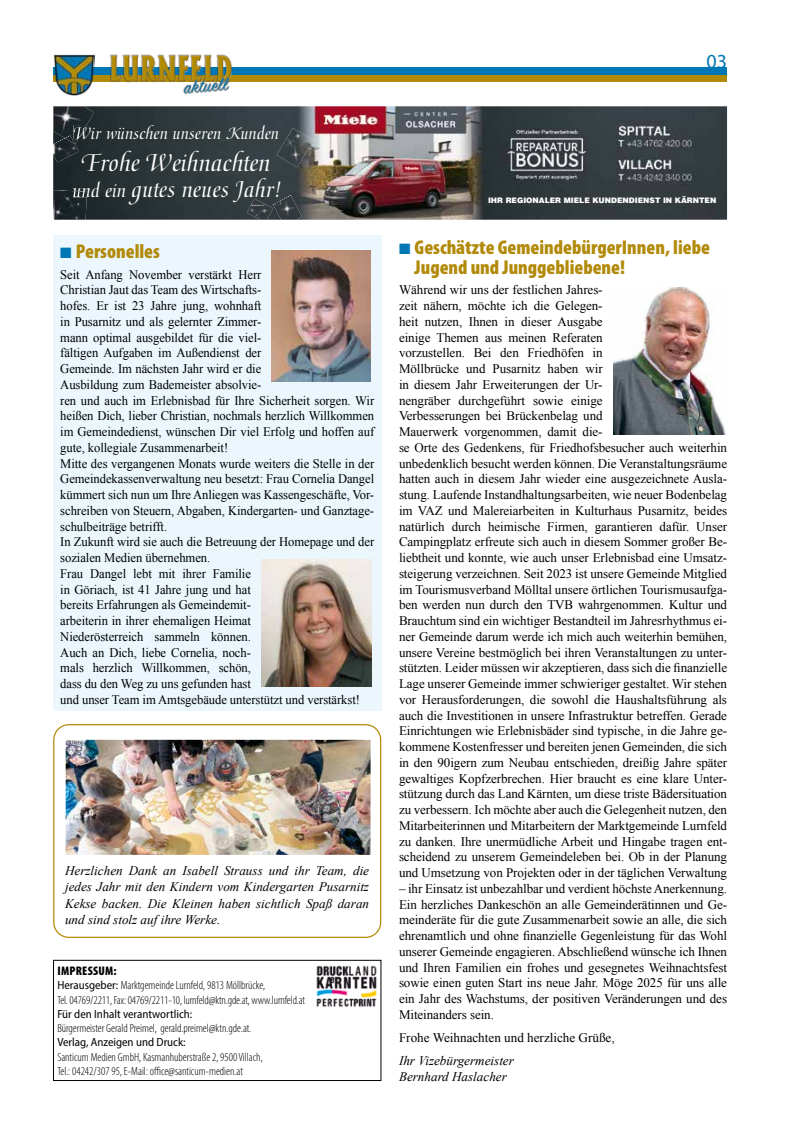
<style>
.page{position:relative;width:798px;height:1134px;background:#fff}
.page>*{position:absolute;margin:0;border:0;box-sizing:border-box;transform-origin:0 0}
.t1{font:26.88px "Medici Script";color:#fff}
.t2{font:25px "Medici Script";color:#fff}
.t3{font:900 condensed 20px/19.2px "Myriad Pro";color:#b28a09}
.t4{font:20px "Myriad Pro";color:#0077b5}
.t5{font:18.38px "Medici Script";color:#fff}
.t6{font:13.12px/15.8px "Times New Roman";letter-spacing:-.005em;color:#000}
.t7{font:13.12px/15.8px "Times New Roman";letter-spacing:-.005em;color:#000;scale:.96 1}
.t8{font:italic 13.12px/16.2px "Times New Roman";color:#000}
.t9{font:900 condensed 12.5px "Myriad Pro";letter-spacing:.02em;color:#000}
.t10{font:300 condensed 11.88px/14.2px "Myriad Pro";color:#000}
.t11{font:semi-condensed 11.88px "Myriad Pro";color:#000}
.t12{font:900 7.62px "Helvetica";color:#fff}
.s1{font-size:20.88px}
.s2{color:#0077b5}
.s3{font-weight:400;font-stretch:semi-condensed}
</style>
<div class="page">
<div style="left:53px;top:75px;width:673px;height:7px;background:#b28a09"></div>
<div style="left:53px;top:68px;width:673px;height:7px;background:#0077b5"></div>
<img style="left:53px;top:54px;width:42px;height:41px">
<img style="left:109px;top:54px;width:124px;height:41px">
<img style="left:53px;top:106px;width:673px;height:114px">
<img style="left:53px;top:106px;width:41px;height:38px">
<img style="left:74px;top:125px;width:13px;height:14px">
<img style="left:276px;top:128px;width:37px;height:39px">
<img style="left:273px;top:195px;width:29px;height:25px">
<svg style="left:273px;top:201px;width:7px;height:4px"></svg>
<img style="left:53px;top:138px;width:26px;height:24px">
<svg style="left:65px;top:135px;width:10px;height:9px"></svg>
<img style="left:247px;top:205px;width:26px;height:15px">
<img style="left:251px;top:199px;width:15px;height:6px">
<img style="left:53px;top:190px;width:34px;height:30px">
<img style="left:73px;top:191px;width:14px;height:6px">
<div style="left:53px;top:960px;width:328px;height:121px;border:1px solid #000"></div>
<img style="left:316px;top:965px;width:61px;height:43px">
<div style="left:53px;top:236px;width:328px;height:475px;background:#ebf7fd"></div>
<img style="left:613px;top:288px;width:113px;height:147px">
<img style="left:261px;top:560px;width:110px;height:127px">
<div style="left:53px;top:724px;width:328px;height:214px;border:1px solid #b28a09;border-radius:15px"></div>
<img style="left:66px;top:740px;width:303px;height:114px">
<div style="left:59px;top:733px;width:317px;height:128px;border:6px solid #fff"></div>
<img style="left:272px;top:251px;width:99px;height:130px">
<h3 class="t5" style="left:74px;top:123px;width:207px">Wir wünschen unseren Kunden</h3>
<h1 class="t1" style="left:82px;top:147px;width:190px">Frohe Weihnachten</h1>
<h2 class="t2" style="left:72px;top:175px;width:210px"><span class="s1">und ein</span> gutes neues Jahr!</h2>
<h3 class="t3" style="left:60px;top:241px;width:101px"><span class="s2">■</span> Personelles</h3>
<p class="t7" style="left:60px;top:266px;width:328px">Seit Anfang November verstärkt Herr<br>Christian Jaut das Team des Wirtschafts-<br>hofes. Er ist 23 Jahre jung, wohnhaft<br>in Pusarnitz und als gelernter Zimmer-<br>mann optimal ausgebildet für die viel-<br>fältigen Aufgaben im Außendienst der<br>Gemeinde. Im nächsten Jahr wird er die<br>Ausbildung zum Bademeister absolvie-<br>ren und auch im Erlebnisbad für Ihre Sicherheit sorgen. Wir heißen Dich, lieber Christian, nochmals herzlich Willkommen im Gemeindedienst, wünschen Dir viel Erfolg und hoffen auf gute, kollegiale Zusammenarbeit!<br>Mitte des vergangenen Monats wurde weiters die Stelle in der Gemeindekassenverwaltung neu besetzt: Frau Cornelia Dangel kümmert sich nun um Ihre Anliegen was Kassengeschäfte, Vor&shy;schreiben von Steuern, Abgaben, Kindergarten- und Ganztage&shy;schulbeiträge betrifft.<br>In Zukunft wird sie auch die Betreuung der Homepage und der sozialen Medien übernehmen.<br>Frau Dangel lebt mit ihrer Familie<br>in Göriach, ist 41 Jahre jung und hat<br>bereits Erfahrungen als Gemeindemit-<br>arbeiterin in ihrer ehemaligen Heimat<br>Niederösterreich sammeln können.<br>Auch an Dich, liebe Cornelia, noch-<br>mals herzlich Willkommen, schön,<br>dass du den Weg zu uns gefunden hast<br>und unser Team im Amtsgebäude unterstützt und verstärkst!</p>
<p class="t8" style="left:65px;top:862px;width:305px;text-align:justify">Herzlichen Dank an Isabell Strauss und ihr Team, die jedes Jahr mit den Kindern vom Kindergarten Pusarnitz Kekse backen. Die Kleinen haben sichtlich Spaß daran und sind stolz auf ihre Werke.</p>
<p class="t9" style="left:57px;top:963px;width:61px">IMPRESSUM:</p>
<p class="t10" style="left:57px;top:978px;width:249px"><span class="s3">Herausgeber:</span> Marktgemeinde Lurnfeld, 9813 Möllbrücke,<br>Tel. 04769/2211, Fax: 04769/2211-10, lurnfeld@ktn.gde.at, www.lurnfeld.at</p>
<p class="t11" style="left:57px;top:1007px;width:136px">Für den Inhalt verantwortlich:</p>
<p class="t10" style="left:57px;top:1021px;width:195px">Bürgermeister Gerald Preimel, gerald.preimel@ktn.gde.at.</p>
<p class="t11" style="left:57px;top:1035px;width:130px">Verlag, Anzeigen und Druck:</p>
<p class="t10" style="left:57px;top:1049px;width:207px">Santicum Medien GmbH, Kasmanhuberstraße 2, 9500 Villach,<br>Tel.: 04242/307 95, E-Mail: office@santicum-medien.at</p>
<h3 class="t4" style="left:706px;top:49px;width:22px">03</h3>
<p class="t12" style="left:488px;top:196px;width:230px">IHR REGIONALER MIELE KUNDENDIENST IN KÄRNTEN</p>
<h3 class="t3" style="left:414px;top:237px;width:297px;text-indent:-16px"><span class="s2">■</span> Geschätzte GemeindebürgerInnen, liebe<br>Jugend und Junggebliebene!</h3>
<p class="t6" style="left:399px;top:282px;width:329px">Während wir uns der festlichen Jahres-<br>zeit nähern, möchte ich die Gelegen-<br>heit nutzen, Ihnen in dieser Ausgabe<br>einige Themen aus meinen Referaten<br>vorzustellen. Bei den Friedhöfen in<br>Möllbrücke und Pusarnitz haben wir<br>in diesem Jahr Erweiterungen der Ur-<br>nengräber durchgeführt sowie einige<br>Verbesserungen bei Brückenbelag und<br>Mauerwerk vorgenommen, damit die-<br>se Orte des Gedenkens, für Friedhofsbesucher auch weiterhin unbedenklich besucht werden können. Die Veranstaltungsräume hatten auch in diesem Jahr wieder eine ausgezeichnete Ausla&shy;stung. Laufende Instandhaltungsarbeiten, wie neuer Bodenbelag im VAZ und Malereiarbeiten in Kulturhaus Pusarnitz, beides natürlich durch heimische Firmen, garantieren dafür. Unser Campingplatz erfreute sich auch in diesem Sommer großer Be&shy;liebtheit und konnte, wie auch unser Erlebnisbad eine Umsatz&shy;steigerung verzeichnen. Seit 2023 ist unsere Gemeinde Mitglied im Tourismusverband Mölltal unsere örtlichen Tourismusaufga&shy;ben werden nun durch den TVB wahrgenommen. Kultur und Brauchtum sind ein wichtiger Bestandteil im Jahresrhythmus ei&shy;ner Gemeinde darum werde ich mich auch weiterhin bemühen, unsere Vereine bestmöglich bei ihren Veranstaltungen zu unter&shy;stützten. Leider müssen wir akzeptieren, dass sich die finanzielle Lage unserer Gemeinde immer schwieriger gestaltet. Wir stehen vor Herausforderungen, die sowohl die Haushaltsführung als auch die Investitionen in unsere Infrastruktur betreffen. Gerade Einrichtungen wie Erlebnisbäder sind typische, in die Jahre ge&shy;kommene Kostenfresser und bereiten jenen Gemeinden, die sich in den 90igern zum Neubau entschieden, dreißig Jahre später gewaltiges Kopfzerbrechen. Hier braucht es eine klare Unter&shy;stützung durch das Land Kärnten, um diese triste Bädersituation zu verbessern. Ich möchte aber auch die Gelegenheit nutzen, den Mitarbeiterinnen und Mitarbeitern der Marktgemeinde Lurnfeld zu danken. Ihre unermüdliche Arbeit und Hingabe tragen ent&shy;scheidend zu unserem Gemeindeleben bei. Ob in der Planung und Umsetzung von Projekten oder in der täglichen Verwaltung</p>
<p class="t6" style="left:399px;top:880px;width:329px;text-align:justify">– ihr Einsatz ist unbezahlbar und verdient höchste Anerkennung.<br>Ein herzliches Dankeschön an alle Gemeinderätinnen und Ge&shy;meinderäte für die gute Zusammenarbeit sowie an alle, die sich ehrenamtlich und ohne finanzielle Gegenleistung für das Wohl unserer Gemeinde engagieren. Abschließend wünsche ich Ihnen und Ihren Familien ein frohes und gesegnetes Weihnachtsfest sowie einen guten Start ins neue Jahr. Möge 2025 für uns alle ein Jahr des Wachstums, der positiven Veränderungen und des Miteinanders sein.</p>
<p class="t6" style="left:399px;top:1030px;width:217px">Frohe Weihnachten und herzliche Grüße,</p>
<p class="t8" style="left:399px;top:1053px;width:116px;line-height:15.8px">Ihr Vizebürgermeister<br>Bernhard Haslacher</p>
</div>
